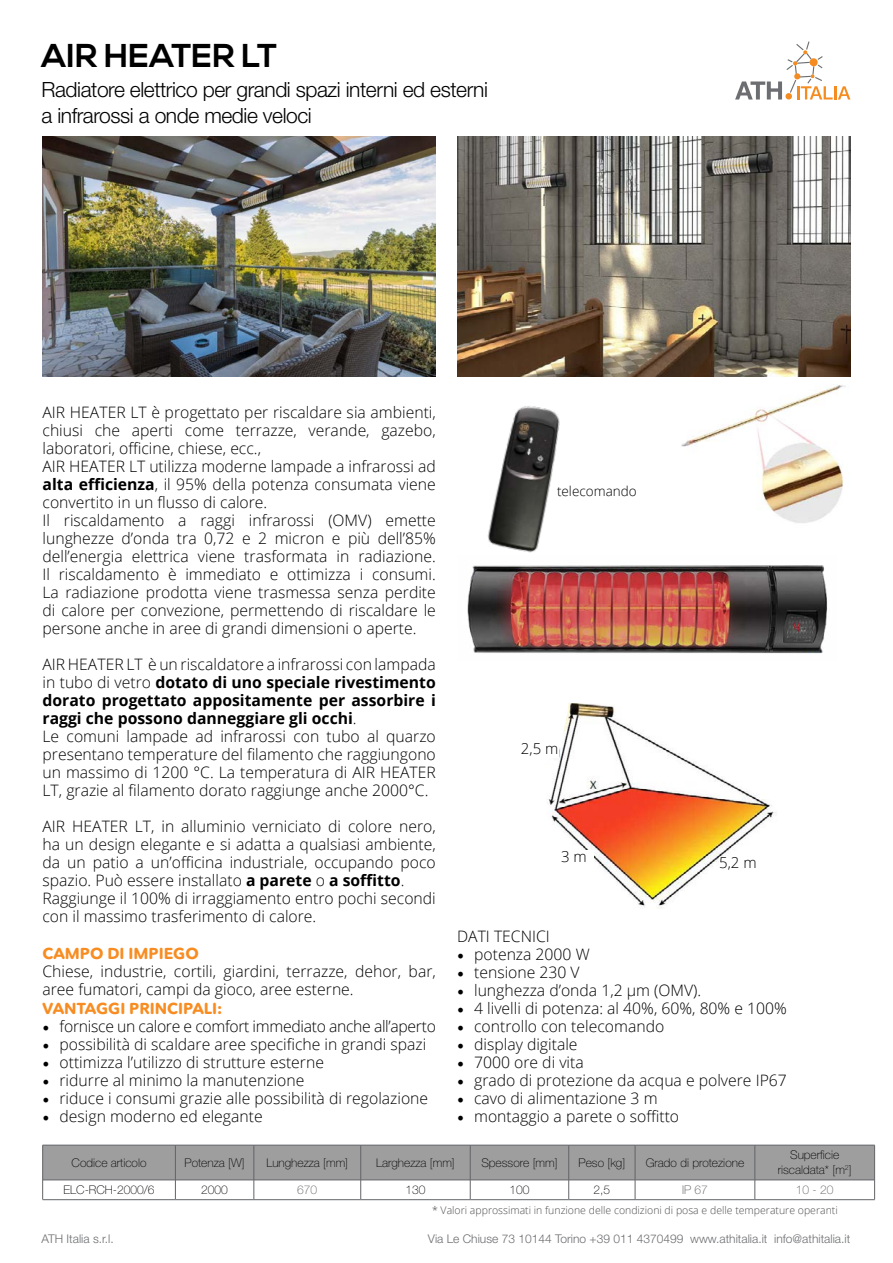
<style>
.page{position:relative;width:893px;height:1263px;background:#fff}
.page>*{position:absolute;margin:0;border:0;box-sizing:border-box;transform-origin:0 0}
.t1{font:700 33px "Nexa";letter-spacing:.005em;color:#000}
.t2{font:300 21px/25.2px "Helvetica Neue LT Std";letter-spacing:-.02em;color:#000}
.t3{font:300 15.75px/18px "Open Sans";color:#000}
.t4{font:300 15.75px "Open Sans";letter-spacing:-.02em;color:#000}
.t5{font:700 15.75px "Avenir Next Rounded Pro";color:#f78d22}
.t6{font:300 15px "Open Sans";color:#000}
.t7{font:300 13.5px "Open Sans";color:#000}
.t8{font:100 12px/15px "Helvetica Neue LT Std";color:#000;text-align:center}
.t9{font:300 12px "Helvetica Neue LT Std";color:#6d6e71}
.t10{font:100 12px "Helvetica Neue LT Std";color:#59595c}
.t11{font:300 10.5px "Open Sans";color:#4d4d4f}
.s1{font-weight:700}
.s2{font-family:"Minion Pro";font-weight:400;font-size:18px}
</style>
<div class="page">
<svg style="left:735px;top:41px;width:115px;height:59px"></svg>
<img style="left:676px;top:376px;width:174px;height:147px">
<hr style="left:43px;top:1199px;width:132px;height:1px;background:#616367">
<hr style="left:175px;top:1199px;width:79px;height:1px;background:#616367">
<hr style="left:254px;top:1199px;width:107px;height:1px;background:#616367">
<hr style="left:361px;top:1199px;width:109px;height:1px;background:#616367">
<hr style="left:470px;top:1199px;width:99px;height:1px;background:#616367">
<hr style="left:569px;top:1199px;width:66px;height:1px;background:#616367">
<hr style="left:635px;top:1199px;width:120px;height:1px;background:#616367">
<hr style="left:755px;top:1199px;width:120px;height:1px;background:#616367">
<svg style="left:42px;top:1145px;width:833px;height:54px"></svg>
<img style="left:467px;top:565px;width:360px;height:89px">
<img style="left:487px;top:406px;width:73px;height:147px">
<img style="left:548px;top:703px;width:229px;height:206px">
<div style="left:521px;top:743px;width:38px;height:15px;background:#fff"></div>
<div style="left:719px;top:857px;width:49px;height:19px;background:#fff"></div>
<div style="left:561px;top:850px;width:33px;height:19px;background:#fff"></div>
<img style="left:457px;top:136px;width:393px;height:240px">
<img style="left:42px;top:136px;width:394px;height:240px">
<h1 class="t1" style="left:42px;top:36px;width:237px">AIR HEATER LT</h1>
<h2 class="t2" style="left:42px;top:77px;width:448px">Radiatore elettrico per grandi spazi interni ed esterni a infrarossi a onde medie veloci</h2>
<p class="t3" style="left:43px;top:403px;width:395px">AIR HEATER LT è progettato per riscaldare sia ambienti, chiusi che aperti come terrazze, verande, gazebo, laboratori, officine, chiese, ecc.,<br>AIR HEATER LT utilizza moderne lampade a infrarossi ad <span class="s1">alta efficienza</span>, il 95% della potenza consumata viene convertito in un flusso di calore.<br>Il riscaldamento a raggi infrarossi (OMV) emette lunghezze d’onda tra 0,72 e 2 micron e più dell’85% dell’energia elettrica viene trasformata in radiazione.<br>Il riscaldamento è immediato e ottimizza i consumi.<br>La radiazione prodotta viene trasmessa senza perdite di calore per convezione, permettendo di riscaldare le persone anche in aree di grandi dimensioni o aperte.</p>
<p class="t3" style="left:43px;top:655px;width:395px">AIR HEATER LT è un riscaldatore a infrarossi con lampada in tubo di vetro <span class="s1">dotato di uno speciale rivestimento dorato progettato appositamente per assorbire i raggi che possono danneggiare gli occhi</span>.<br>Le comuni lampade ad infrarossi con tubo al quarzo presentano temperature del filamento che raggiungono un massimo di 1200 °C. La temperatura di AIR HEATER LT, grazie al filamento dorato raggiunge anche 2000°C.</p>
<p class="t3" style="left:43px;top:817px;width:395px">AIR HEATER LT, in alluminio verniciato di colore nero, ha un design elegante e si adatta a qualsiasi ambiente, da un patio a un’officina industriale, occupando poco spazio. Può essere installato <span class="s1">a parete</span> o <span class="s1">a soffitto</span>.<br>Raggiunge il 100% di irraggiamento entro pochi secondi con il massimo trasferimento di calore.</p>
<p class="t5" style="left:43px;top:943px;width:158px">CAMPO DI IMPIEGO</p>
<p class="t3" style="left:43px;top:961px;width:395px">Chiese, industrie, cortili, giardini, terrazze, dehor, bar, aree fumatori, campi da gioco, aree esterne.</p>
<p class="t5" style="left:43px;top:998px;width:181px">VANTAGGI PRINCIPALI:</p>
<p class="t4" style="left:43px;top:1015px;width:395px"><span class="s2">•</span> fornisce un calore e comfort immediato anche all’aperto</p>
<p class="t3" style="left:43px;top:1034px;width:385px"><span class="s2">•</span> possibilità di scaldare aree specifiche in grandi spazi</p>
<p class="t3" style="left:43px;top:1052px;width:283px"><span class="s2">•</span> ottimizza l’utilizzo di strutture esterne</p>
<p class="t3" style="left:43px;top:1070px;width:263px"><span class="s2">•</span> ridurre al minimo la manutenzione</p>
<p class="t3" style="left:43px;top:1088px;width:387px"><span class="s2">•</span> riduce i consumi grazie alle possibilità di regolazione</p>
<p class="t3" style="left:43px;top:1106px;width:222px"><span class="s2">•</span> design moderno ed elegante</p>
<p class="t7" style="left:557px;top:482px;width:81px">telecomando</p>
<p class="t6" style="left:521px;top:739px;width:39px">2,5 m</p>
<p class="t6" style="left:561px;top:846px;width:27px">3 m</p>
<p class="t6" style="left:719px;top:853px;width:39px">5,2 m</p>
<p class="t3" style="left:457px;top:927px;width:94px">DATI TECNICI</p>
<p class="t3" style="left:457px;top:945px;width:134px"><span class="s2">•</span> potenza 2000 W</p>
<p class="t3" style="left:457px;top:963px;width:124px"><span class="s2">•</span> tensione 230 V</p>
<p class="t3" style="left:457px;top:981px;width:246px"><span class="s2">•</span> lunghezza d’onda 1,2 μm (OMV).</p>
<p class="t3" style="left:457px;top:999px;width:331px"><span class="s2">•</span> 4 livelli di potenza: al 40%, 60%, 80% e 100%</p>
<p class="t3" style="left:457px;top:1017px;width:209px"><span class="s2">•</span> controllo con telecomando</p>
<p class="t3" style="left:457px;top:1035px;width:122px"><span class="s2">•</span> display digitale</p>
<p class="t3" style="left:457px;top:1053px;width:128px"><span class="s2">•</span> 7000 ore di vita</p>
<p class="t3" style="left:457px;top:1071px;width:331px"><span class="s2">•</span> grado di protezione da acqua e polvere IP67</p>
<p class="t3" style="left:457px;top:1089px;width:202px"><span class="s2">•</span> cavo di alimentazione 3 m</p>
<p class="t3" style="left:457px;top:1107px;width:224px"><span class="s2">•</span> montaggio a parete o soffitto</p>
<p class="t8" style="left:72px;top:1155px;width:76px">Codice articolo</p>
<p class="t8" style="left:185px;top:1155px;width:61px">Potenza [W]</p>
<p class="t8" style="left:266px;top:1155px;width:83px">Lunghezza [mm]</p>
<p class="t8" style="left:376px;top:1155px;width:80px">Larghezza [mm]</p>
<p class="t8" style="left:481px;top:1155px;width:78px">Spessore [mm]</p>
<p class="t8" style="left:579px;top:1155px;width:48px">Peso [kg]</p>
<p class="t8" style="left:646px;top:1155px;width:100px">Grado di protezione</p>
<p class="t8" style="left:778px;top:1147px;width:75px">Superficie riscaldata* [m<sup>2</sup>]</p>
<p class="t8" style="left:64px;top:1182px;width:93px">ELC-RCH-2000/6</p>
<p class="t8" style="left:201px;top:1182px;width:28px">2000</p>
<p class="t10" style="left:297px;top:1183px;width:22px">670</p>
<p class="t8" style="left:405px;top:1182px;width:22px">130</p>
<p class="t8" style="left:509px;top:1182px;width:22px">100</p>
<p class="t8" style="left:594px;top:1182px;width:18px">2,5</p>
<p class="t10" style="left:682px;top:1183px;width:27px">IP 67</p>
<p class="t10" style="left:796px;top:1183px;width:39px">10 - 20</p>
<p class="t11" style="left:432px;top:1203px;width:407px">* Valori approssimati in funzione delle condizioni di posa e delle temperature operanti</p>
<p class="t9" style="left:41px;top:1232px;width:74px">ATH Italia s.r.l.</p>
<p class="t9" style="left:428px;top:1232px;width:424px">Via Le Chiuse 73 10144 Torino +39 011 4370499 www.athitalia.it info@athitalia.it</p>
</div>
